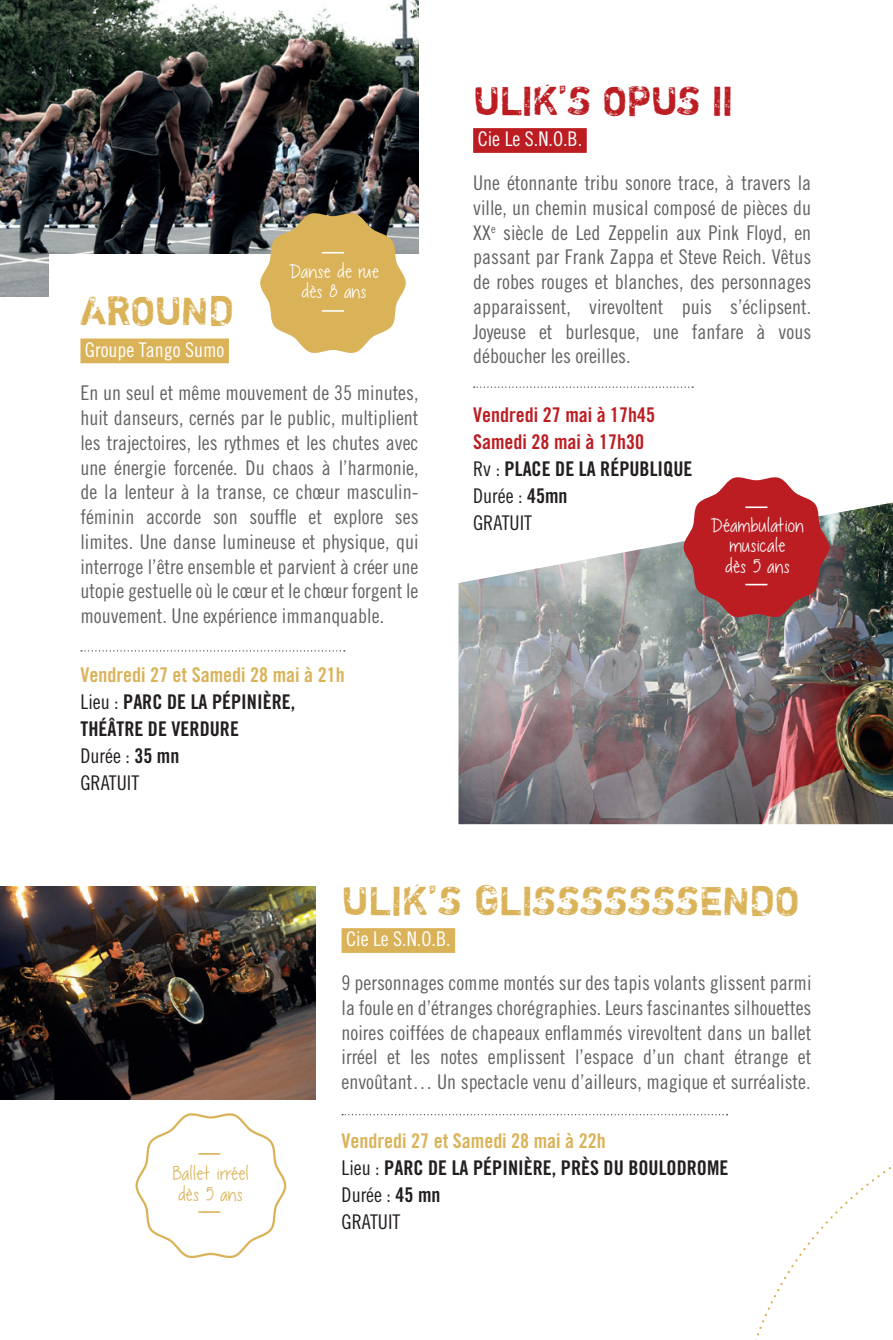
<style>
.page{position:relative;width:893px;height:1340px;background:#fff}
.page>*{position:absolute;margin:0;border:0;box-sizing:border-box;transform-origin:0 0}
.t1{font:40.5px "Shortcut";color:#dab258}
.t2{font:40.5px "Shortcut";letter-spacing:-.01em;color:#bc1d22}
.t3{font:27px/20.2px "Chocolate Covered Raindrops";color:#fff;text-align:center}
.t4{font:27px/20.2px "Chocolate Covered Raindrops";color:#dab258}
.t5{font:20.25px/24.8px "Trade Gothic Cond Eighteen";color:#636366;text-align:justify}
.t6{font:20.25px/27px "Trade Gothic Bold Cond Twenty";color:#231f20}
.t7{font:20.25px/27px "Trade Gothic Bold Cond Twenty";color:#bc1d22}
.t8{font:20.25px/27px "Trade Gothic Cond Eighteen";color:#231f20}
.t9{font:20.25px "Trade Gothic Cond Eighteen";color:#fff}
.s1{color:#dab258}
.s2{font-family:"Trade Gothic Cond Eighteen"}
.s3{font-family:"Trade Gothic Bold Cond Twenty"}
.s4{font-family:"Trade Gothic Cond Eighteen";color:#231f20}
.s5{color:#231f20}
</style>
<div class="page">
<img style="left:0;top:0;width:418px;height:297px">
<img style="left:458px;top:502px;width:435px;height:322px">
<div style="left:49px;top:253px;width:401px;height:584px;background:#fff"></div>
<div style="left:80px;top:338px;width:149px;height:25px;background:#dab258"></div>
<img style="left:0;top:886px;width:315px;height:213px">
<svg style="left:260px;top:211px;width:146px;height:142px;background:#d0b372"></svg>
<hr style="left:322px;top:310px;width:22px;height:2px;background:#fff">
<svg style="left:81px;top:650px;width:264px;height:1px"></svg>
<div style="left:342px;top:928px;width:113px;height:24px;background:#dab258"></div>
<svg style="left:342px;top:1114px;width:386px;height:1px"></svg>
<div style="left:473px;top:128px;width:114px;height:25px;background:#bc1d22"></div>
<svg style="left:474px;top:386px;width:219px;height:2px"></svg>
<svg style="left:684px;top:477px;width:145px;height:141px;background:#bb4549"></svg>
<svg style="left:135px;top:1113px;width:152px;height:146px"></svg>
<svg style="left:755px;top:1167px;width:136px;height:173px"></svg>
<h2 class="t3" style="left:285px;top:260px;width:92px">Danse de rue dès 8 ans</h2>
<h1 class="t1" style="left:80px;top:285px;width:155px">AROUND</h1>
<p class="t9" style="left:85px;top:337px;width:141px">Groupe Tango Sumo</p>
<p class="t5" style="left:80px;top:380px;width:340px">En un seul et même mouvement de 35 minutes, huit danseurs, cernés par le public, multiplient les trajectoires, les rythmes et les chutes avec une énergie forcenée. Du chaos à l’harmonie, de la lenteur à la transe, ce chœur masculin&shy;féminin accorde son souffle et explore ses limites. Une danse lumineuse et physique, qui interroge l’être ensemble et parvient à créer une utopie gestuelle où le cœur et le chœur forgent le mouvement. Une expérience immanquable.</p>
<p class="t6" style="left:80px;top:661px;width:266px"><span class="s1">Vendredi 27 et Samedi 28 mai à 21h<br></span><span class="s2">Lieu :</span> PARC DE LA PÉPINIÈRE,<br>THÉÂTRE DE VERDURE</p>
<p class="t8" style="left:80px;top:742px;width:100px">Durée : <span class="s3">35 mn<br></span>GRATUIT</p>
<h1 class="t2" style="left:473px;top:75px;width:261px">ULIK’S OPUS II</h1>
<p class="t9" style="left:478px;top:127px;width:106px">Cie Le S.N.O.B.</p>
<p class="t5" style="left:473px;top:170px;width:340px">Une étonnante tribu sonore trace, à travers la ville, un chemin musical composé de pièces du XX<sup>e</sup> siècle de Led Zeppelin aux Pink Floyd, en passant par Frank Zappa et Steve Reich. Vêtus de robes rouges et blanches, des personnages apparaissent, virevoltent puis s’éclipsent.<br>Joyeuse et burlesque, une fanfare à vous déboucher les oreilles.</p>
<p class="t7" style="left:473px;top:401px;width:221px">Vendredi 27 mai à 17h45<br>Samedi 28 mai à 17h30<br><span class="s4">Rv :</span> <span class="s5">PLACE DE LA RÉPUBLIQUE</span></p>
<p class="t8" style="left:473px;top:482px;width:96px">Durée : <span class="s3">45mn<br></span>GRATUIT</p>
<h2 class="t3" style="left:707px;top:515px;width:95px">Déambulation musicale<br>dès 5 ans</h2>
<h2 class="t4" style="left:168px;top:1163px;width:79px">Ballet irréel dès 5 ans</h2>
<h1 class="t1" style="left:342px;top:875px;width:459px">ULIK’S GLISSSSSSSENDO</h1>
<p class="t9" style="left:346px;top:926px;width:106px">Cie Le S.N.O.B.</p>
<p class="t5" style="left:342px;top:970px;width:471px">9 personnages comme montés sur des tapis volants glissent parmi la foule en d’étranges chorégraphies. Leurs fascinantes silhouettes noires coiffées de chapeaux enflammés virevoltent dans un ballet irréel et les notes emplissent l’espace d’un chant étrange et envoûtant… Un spectacle venu d’ailleurs, magique et surréaliste.</p>
<p class="t6" style="left:342px;top:1127px;width:388px"><span class="s1">Vendredi 27 et Samedi 28 mai à 22h<br></span><span class="s2">Lieu :</span> PARC DE LA PÉPINIÈRE, PRÈS DU BOULODROME</p>
<p class="t8" style="left:342px;top:1181px;width:100px">Durée : <span class="s3">45 mn<br></span>GRATUIT</p>
</div>
